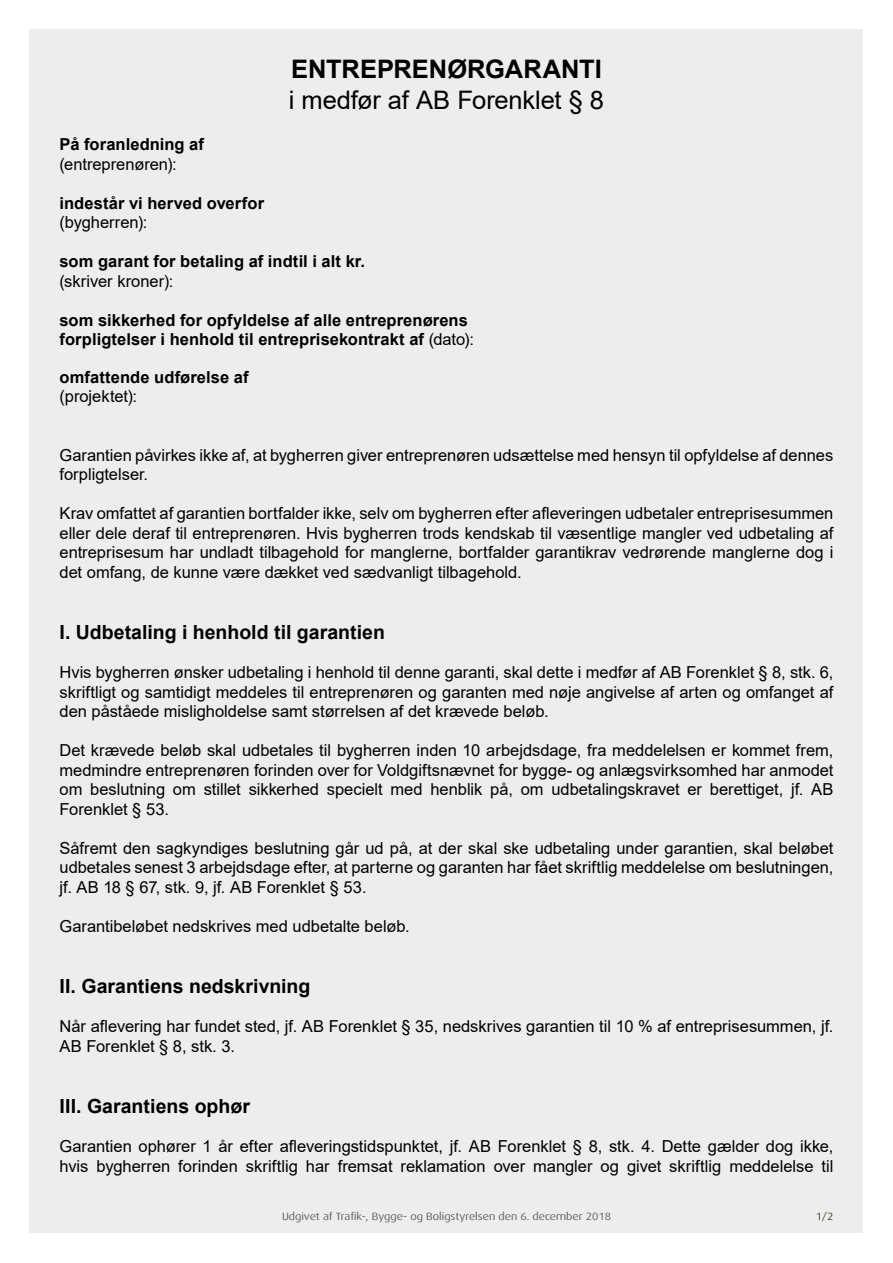
<style>
.page{position:relative;width:893px;height:1263px;background:#fff}
.page>*{position:absolute;margin:0;border:0;box-sizing:border-box;transform-origin:0 0}
.t1{font:25.5px "Arial";letter-spacing:-.01em;color:#000}
.t2{font:700 25.5px "Arial";color:#000}
.t3{font:700 19.5px "Arial";color:#000}
.t4{font:16.5px/19.5px "Arial";color:#000;text-align:justify}
.t5{font:700 16.5px/19.5px "Arial";letter-spacing:.005em;color:#000}
.t6{font:10.5px "Dax Wide";color:#575756}
.t7{font:10.5px "Dax Wide";color:#333d1f}
.s1{font-weight:400}
</style>
<div class="page">
<div style="left:30px;top:30px;width:833px;height:1203px;background:#ededed"></div>
<h1 class="t2" style="left:291px;top:51px;width:312px">ENTREPRENØRGARANTI</h1>
<h1 class="t1" style="left:289px;top:83px;width:317px">i medfør af AB Forenklet § 8</h1>
<p class="t5" style="left:60px;top:135px;width:146px">På foranledning af</p>
<p class="t4" style="left:60px;top:154px;width:119px">(entreprenøren):</p>
<p class="t5" style="left:60px;top:193px;width:206px">indestår vi herved overfor</p>
<p class="t4" style="left:60px;top:213px;width:89px">(bygherren):</p>
<p class="t5" style="left:60px;top:252px;width:307px">som garant for betaling af indtil i alt kr.</p>
<p class="t4" style="left:60px;top:271px;width:115px">(skriver kroner):</p>
<p class="t5" style="left:60px;top:310px;width:416px">som sikkerhed for opfyldelse af alle entreprenørens forpligtelser i henhold til entreprisekontrakt af <span class="s1">(dato):</span></p>
<p class="t5" style="left:60px;top:367px;width:191px">omfattende udførelse af</p>
<p class="t4" style="left:60px;top:387px;width:79px">(projektet):</p>
<p class="t4" style="left:60px;top:445px;width:775px">Garantien påvirkes ikke af, at bygherren giver entreprenøren udsættelse med hensyn til opfyldelse af dennes forpligtelser.</p>
<p class="t4" style="left:60px;top:504px;width:775px">Krav omfattet af garantien bortfalder ikke, selv om bygherren efter afleveringen udbetaler entreprisesummen eller dele deraf til entreprenøren. Hvis bygherren trods kendskab til væsentlige mangler ved udbetaling af entreprisesum har undladt tilbagehold for manglerne, bortfalder garantikrav vedrørende manglerne dog i det omfang, de kunne være dækket ved sædvanligt tilbagehold.</p>
<p class="t3" style="left:60px;top:619px;width:327px">I. Udbetaling i henhold til garantien</p>
<p class="t4" style="left:60px;top:663px;width:775px">Hvis bygherren ønsker udbetaling i henhold til denne garanti, skal dette i medfør af AB Forenklet § 8, stk. 6, skriftligt og samtidigt meddeles til entreprenøren og garanten med nøje angivelse af arten og omfanget af den påståede misligholdelse samt størrelsen af det krævede beløb.</p>
<p class="t4" style="left:60px;top:741px;width:775px">Det krævede beløb skal udbetales til bygherren inden 10 arbejdsdage, fra meddelelsen er kommet frem, medmindre entreprenøren forinden over for Voldgiftsnævnet for bygge- og anlægsvirksomhed har anmodet om beslutning om stillet sikkerhed specielt med henblik på, om udbetalingskravet er berettiget, jf. AB Forenklet § 53.</p>
<p class="t4" style="left:60px;top:838px;width:775px">Såfremt den sagkyndiges beslutning går ud på, at der skal ske udbetaling under garantien, skal beløbet udbetales senest 3 arbejdsdage efter, at parterne og garanten har fået skriftlig meddelelse om beslutningen, jf. AB 18 § 67, stk. 9, jf. AB Forenklet § 53.</p>
<p class="t4" style="left:60px;top:916px;width:352px">Garantibeløbet nedskrives med udbetalte beløb.</p>
<p class="t3" style="left:60px;top:973px;width:252px">II. Garantiens nedskrivning</p>
<p class="t4" style="left:60px;top:1017px;width:775px">Når aflevering har fundet sted, jf. AB Forenklet § 35, nedskrives garantien til 10 % af entreprisesummen, jf.<br>AB Forenklet § 8, stk. 3.</p>
<p class="t3" style="left:60px;top:1093px;width:192px">III. Garantiens ophør</p>
<p class="t4" style="left:60px;top:1137px;width:775px">Garantien ophører 1 år efter afleveringstidspunktet, jf. AB Forenklet § 8, stk. 4. Dette gælder dog ikke, hvis bygherren forinden skriftlig har fremsat reklamation over mangler og givet skriftlig meddelelse til</p>
<p class="t7" style="left:816px;top:1211px;width:19px">1/2</p>
<p class="t6" style="left:282px;top:1211px;width:330px">Udgivet af Trafik-, Bygge- og Boligstyrelsen den 6. december 2018</p>
</div>
